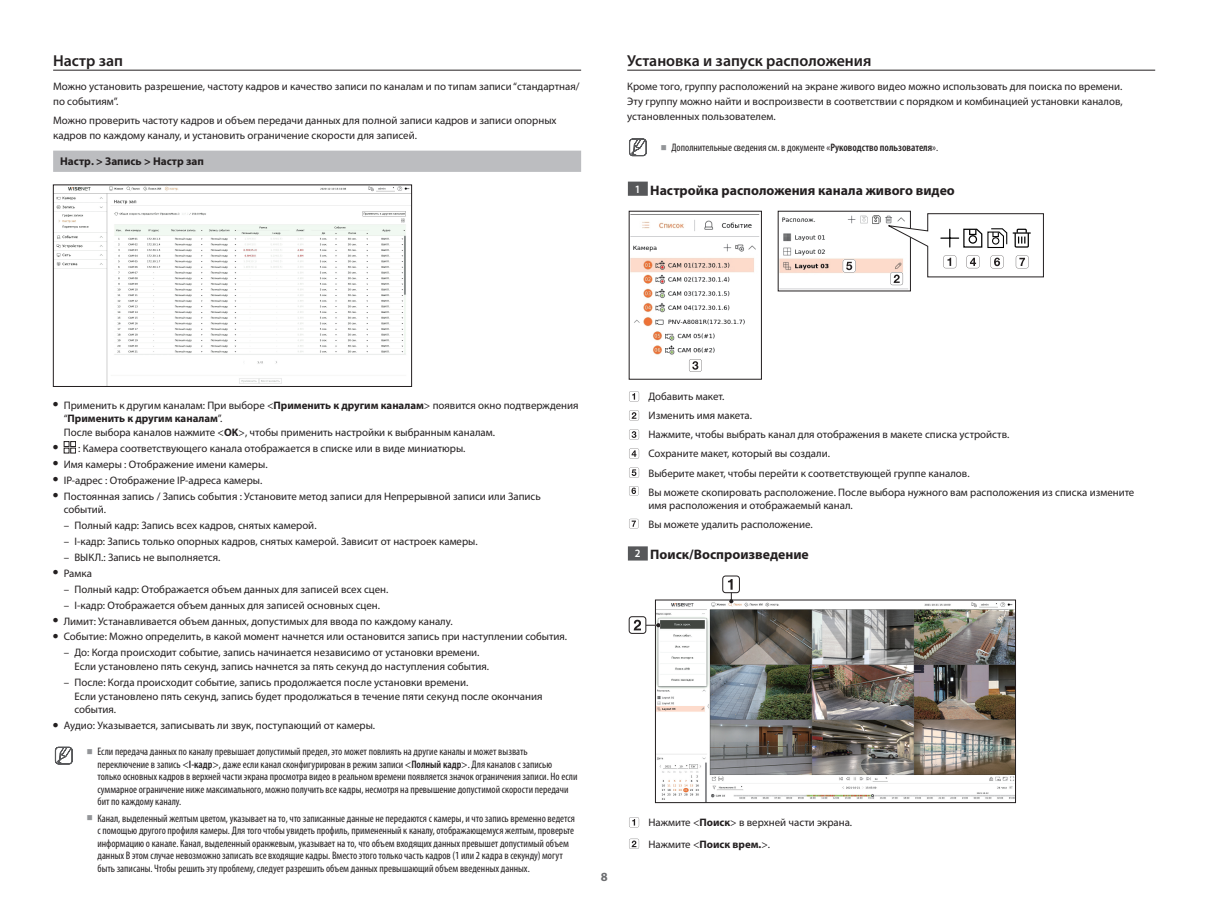
<style>
.page{position:relative;width:1219px;height:911px;background:#fff}
.page>*{position:absolute;margin:0;border:0;box-sizing:border-box;transform-origin:0 0}
.t1{font:600 15.88px "Myriad Pro";color:#231f20}
.t2{font:700 13.75px "Myriad Pro";color:#231f20}
.t3{font:700 12.5px "Myriad Pro";color:#6c6d70}
.t4{font:700 11.25px "Myriad Pro";color:#231f20}
.t5{font:10.88px/13.8px "Myriad Pro";color:#231f20}
.t6{font:condensed 10.88px/12.5px "Myriad Pro";color:#231f20}
.s1{font-family:"Noto Sans CJ Kkr";font-stretch:normal;font-size:6.25px;color:#939598}
.s2{font-weight:600}
.s3{font-weight:700}
</style>
<div class="page">
<hr style="left:53px;top:70px;width:528px;height:1px;background:#231f20">
<div style="left:53px;top:151px;width:528px;height:21px;background:#bcbdc0"></div>
<img style="left:55px;top:187px;width:355px;height:198px">
<div style="left:53px;top:185px;width:359px;height:202px;border:1px solid #231f20"></div>
<svg style="left:64px;top:441px;width:12px;height:12px"></svg>
<svg style="left:55px;top:746px;width:18px;height:18px"></svg>
<hr style="left:627px;top:70px;width:528px;height:1px;background:#231f20">
<svg style="left:629px;top:138px;width:18px;height:18px"></svg>
<div style="left:628px;top:182px;width:20px;height:14px;background:#57585a"></div>
<img style="left:631px;top:214px;width:129px;height:141px">
<img style="left:780px;top:215px;width:128px;height:74px">
<svg style="left:689px;top:359px;width:13px;height:13px"></svg>
<svg style="left:842px;top:259px;width:14px;height:14px"></svg>
<svg style="left:843px;top:260px;width:13px;height:12px"></svg>
<svg style="left:887px;top:213px;width:157px;height:72px"></svg>
<svg style="left:629px;top:391px;width:10px;height:10px"></svg>
<svg style="left:629px;top:410px;width:10px;height:10px"></svg>
<svg style="left:629px;top:429px;width:10px;height:10px"></svg>
<svg style="left:629px;top:448px;width:10px;height:10px"></svg>
<svg style="left:629px;top:467px;width:10px;height:11px"></svg>
<svg style="left:629px;top:486px;width:10px;height:9px"></svg>
<svg style="left:629px;top:519px;width:10px;height:9px"></svg>
<div style="left:628px;top:546px;width:20px;height:14px;background:#57585a"></div>
<img style="left:657px;top:602px;width:357px;height:198px">
<div style="left:655px;top:600px;width:361px;height:202px;border:1px solid #231f20"></div>
<div style="left:723px;top:576px;width:17px;height:17px;border:1px solid #231f20;border-radius:3px"></div>
<svg style="left:728px;top:579px;width:5px;height:24px"></svg>
<div style="left:629px;top:616px;width:17px;height:17px;border:1px solid #231f20;border-radius:3px"></div>
<svg style="left:634px;top:619px;width:26px;height:11px"></svg>
<svg style="left:629px;top:817px;width:10px;height:10px"></svg>
<svg style="left:629px;top:838px;width:10px;height:11px"></svg>
<h1 class="t1" style="left:53px;top:51px;width:71px">Настр зап</h1>
<p class="t5" style="left:53px;top:79px;width:528px;line-height:15px">Можно установить разрешение, частоту кадров и качество записи по каналам и по типам записи “стандартная/ по событиям”.</p>
<p class="t5" style="left:53px;top:113px;width:505px;line-height:15px">Можно проверить частоту кадров и объем передачи данных для полной записи кадров и записи опорных кадров по каждому каналу, и установить ограничение скорости для записей.</p>
<p class="t4" style="left:60px;top:154px;width:145px">Настр. &gt; Запись &gt; Настр зап</p>
<h1 class="t1" style="left:627px;top:51px;width:246px">Установка и запуск расположения</h1>
<p class="t5" style="left:627px;top:79px;width:497px;line-height:15px;text-align:justify">Кроме того, группу расположений на экране живого видео можно использовать для поиска по времени.<br>Эту группу можно найти и воспроизвести в соответствии с порядком и комбинацией установки каналов, установленных пользователем.</p>
<p class="t6" style="left:661px;top:141px;width:279px"><span class="s1">■</span> Дополнительные сведения см. в документе «<span class="s2">Руководство пользователя</span>».</p>
<p class="t2" style="left:635px;top:181px;width:321px"><sup>1</sup> Настройка расположения канала живого видео</p>
<p class="t5" style="left:64px;top:398px;width:516px;text-indent:-11px"><sup>●</sup> Применить к другим каналам: При выборе &lt;<span class="s3">Применить к другим каналам</span>&gt; появится окно подтверждения “<span class="s3">Применить к другим каналам</span>”.<br>После выбора каналов нажмите &lt;<span class="s3">OK</span>&gt;, чтобы применить настройки к выбранным каналам.</p>
<p class="t5" style="left:53px;top:441px;width:414px"><sup>●</sup> : Камера соответствующего канала отображается в списке или в виде миниатюры.</p>
<p class="t5" style="left:53px;top:457px;width:216px"><sup>●</sup> Имя камеры : Отображение имени камеры.</p>
<p class="t5" style="left:53px;top:473px;width:211px"><sup>●</sup> IP-адрес : Отображение IP-адреса камеры.</p>
<p class="t5" style="left:64px;top:489px;width:479px;text-indent:-11px"><sup>●</sup> Постоянная запись / Запись события : Установите метод записи для Непрерывной записи или Запись событий.</p>
<p class="t5" style="left:64px;top:518px;width:254px">– Полный кадр: Запись всех кадров, снятых камерой.</p>
<p class="t5" style="left:64px;top:534px;width:415px">– I-кадр: Запись только опорных кадров, снятых камерой. Зависит от настроек камеры.</p>
<p class="t5" style="left:64px;top:550px;width:158px">– ВЫКЛ.: Запись не выполняется.</p>
<p class="t5" style="left:53px;top:566px;width:40px"><sup>●</sup> Рамка</p>
<p class="t5" style="left:64px;top:582px;width:326px">– Полный кадр: Отображается объем данных для записей всех сцен.</p>
<p class="t5" style="left:64px;top:598px;width:318px">– I-кадр: Отображается объем данных для записей основных сцен.</p>
<p class="t5" style="left:53px;top:614px;width:401px"><sup>●</sup> Лимит: Устанавливается объем данных, допустимых для ввода по каждому каналу.</p>
<p class="t5" style="left:53px;top:629px;width:515px"><sup>●</sup> Событие: Можно определить, в какой момент начнется или остановится запись при наступлении события.</p>
<p class="t5" style="left:74px;top:645px;width:416px;text-indent:-11px">– До: Когда происходит событие, запись начинается независимо от установки времени.<br>Если установлено пять секунд, запись начнется за пять секунд до наступления события.</p>
<p class="t5" style="left:74px;top:675px;width:470px;text-indent:-11px">– После: Когда происходит событие, запись продолжается после установки времени.<br>Если установлено пять секунд, запись будет продолжаться в течение пяти секунд после окончания события.</p>
<p class="t5" style="left:53px;top:718px;width:323px"><sup>●</sup> Аудио: Указывается, записывать ли звук, поступающий от камеры.</p>
<p class="t6" style="left:97px;top:745px;width:482px;text-indent:-11px"><span class="s1">■</span> Если передача данных по каналу превышает допустимый предел, это может повлиять на другие каналы и может вызвать переключение в запись &lt;<span class="s2">I-кадр</span>&gt;, даже если канал сконфигурирован в режим записи &lt;<span class="s2">Полный кадр</span>&gt;. Для каналов с записью только основных кадров в верхней части экрана просмотра видео в реальном времени появляется значок ограничения записи. Но если суммарное ограничение ниже максимального, можно получить все кадры, несмотря на превышение допустимой скорости передачи бит по каждому каналу.</p>
<p class="t6" style="left:97px;top:811px;width:479px;text-indent:-11px"><span class="s1">■</span> Канал, выделенный желтым цветом, указывает на то, что записанные данные не передаются с камеры, и что запись временно ведется с помощью другого профиля камеры. Для того чтобы увидеть профиль, примененный к каналу, отображающемуся желтым, проверьте информацию о канале. Канал, выделенный оранжевым, указывает на то, что объем входящих данных превышет допустимый объем данных В этом случае невозможно записать все входящие кадры. Вместо этого только часть кадров (1 или 2 кадра в секунду) могут быть записаны. Чтобы решить эту проблему, следует разрешить объем данных превышающий объем введенных данных.</p>
<p class="t3" style="left:601px;top:869px;width:8px">8</p>
<p class="t5" style="left:648px;top:387px;width:487px;line-height:19.1px">Добавить макет.<br>Изменить имя макета.<br>Нажмите, чтобы выбрать канал для отображения в макете списка устройств.<br>Сохраните макет, который вы создали.<br>Выберите макет, чтобы перейти к соответствующей группе каналов.<br>Вы можете скопировать расположение. После выбора нужного вам расположения из списка измените</p>
<p class="t5" style="left:648px;top:496px;width:206px;line-height:19.1px">имя расположения и отображаемый канал.<br>Вы можете удалить расположение.</p>
<p class="t2" style="left:635px;top:546px;width:175px"><sup>2</sup> Поиск/Воспроизведение</p>
<p class="t5" style="left:648px;top:811px;width:205px;line-height:21.6px">Нажмите &lt;<span class="s3">Поиск</span>&gt; в верхней части экрана.<br>Нажмите &lt;<span class="s3">Поиск врем.</span>&gt;.</p>
</div>
